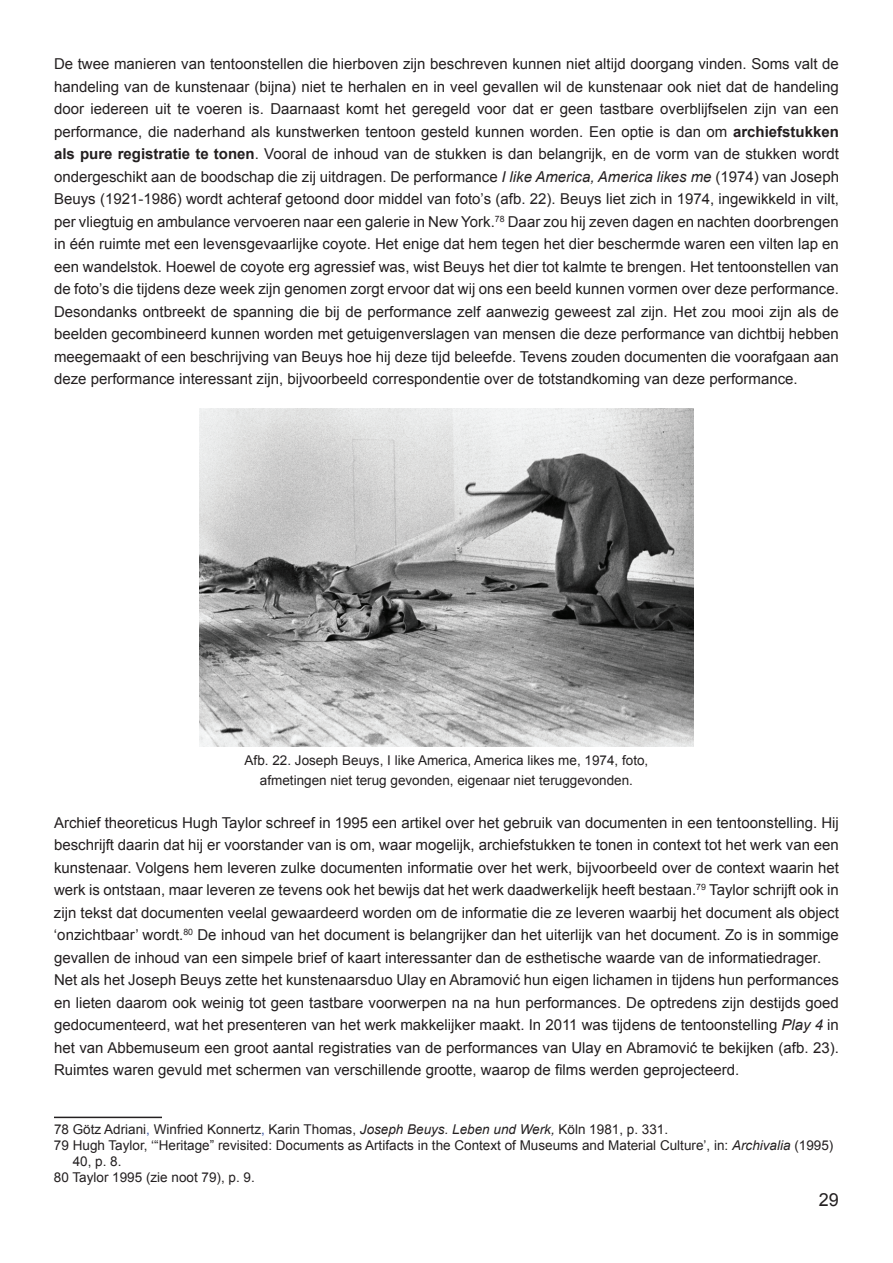
<style>
.page{position:relative;width:893px;height:1263px;background:#fff}
.page>*{position:absolute;margin:0;border:0;box-sizing:border-box;transform-origin:0 0}
.t1{font:18px "Arial";color:#231f20}
.t2{font:15px/22.5px "Arial";color:#231f20;text-align:justify}
.t3{font:13.5px/20.2px "Arial";color:#231f20;text-align:center}
.s1{font-weight:700}
.s2{font-style:italic}
.s3{color:#3853a3}
</style>
<div class="page">
<hr style="left:54px;top:1116px;width:108px;height:2px;background:#231f20">
<img style="left:200px;top:408px;width:493px;height:339px">
<p class="t2" style="left:54px;top:53px;width:786px">De twee manieren van tentoonstellen die hierboven zijn beschreven kunnen niet altijd doorgang vinden. Soms valt de handeling van de kunstenaar (bijna) niet te herhalen en in veel gevallen wil de kunstenaar ook niet dat de handeling door iedereen uit te voeren is. Daarnaast komt het geregeld voor dat er geen tastbare overblijfselen zijn van een performance, die naderhand als kunstwerken tentoon gesteld kunnen worden. Een optie is dan om <span class="s1">archiefstukken als pure registratie te tonen</span>. Vooral de inhoud van de stukken is dan belangrijk, en de vorm van de stukken wordt ondergeschikt aan de boodschap die zij uitdragen. De performance <span class="s2">I like America, America likes me</span> (1974) van Joseph Beuys (1921-1986) wordt achteraf getoond door middel van foto’s (afb. 22). Beuys liet zich in 1974, ingewikkeld in vilt, per vliegtuig en ambulance vervoeren naar een galerie in New York.<sup>78</sup> Daar zou hij zeven dagen en nachten doorbrengen in één ruimte met een levensgevaarlijke coyote. Het enige dat hem tegen het dier beschermde waren een vilten lap en een wandelstok. Hoewel de coyote erg agressief was, wist Beuys het dier tot kalmte te brengen. Het tentoonstellen van de foto’s die tijdens deze week zijn genomen zorgt ervoor dat wij ons een beeld kunnen vormen over deze performance.<br>Desondanks ontbreekt de spanning die bij de performance zelf aanwezig geweest zal zijn. Het zou mooi zijn als de beelden gecombineerd kunnen worden met getuigenverslagen van mensen die deze performance van dichtbij hebben meegemaakt of een beschrijving van Beuys hoe hij deze tijd beleefde. Tevens zouden documenten die voorafgaan aan deze performance interessant zijn, bijvoorbeeld correspondentie over de totstandkoming van deze performance.</p>
<p class="t3" style="left:245px;top:750px;width:405px">Afb. 22. Joseph Beuys, I like America, America likes me, 1974, foto, afmetingen niet terug gevonden, eigenaar niet teruggevonden.</p>
<p class="t2" style="left:54px;top:811px;width:786px;text-align:left">Archief theoreticus Hugh Taylor schreef in 1995 een artikel over het gebruik van documenten in een tentoonstelling. Hij beschrijft daarin dat hij er voorstander van is om, waar mogelijk, archiefstukken te tonen in context tot het werk van een kunstenaar. Volgens hem leveren zulke documenten informatie over het werk, bijvoorbeeld over de context waarin het werk is ontstaan, maar leveren ze tevens ook het bewijs dat het werk daadwerkelijk heeft bestaan.<sup>79</sup> Taylor schrijft ook in zijn tekst dat documenten veelal gewaardeerd worden om de informatie die ze leveren waarbij het document als object ‘onzichtbaar’ wordt.<sup>80</sup> De inhoud van het document is belangrijker dan het uiterlijk van het document. Zo is in sommige gevallen de inhoud van een simpele brief of kaart interessanter dan de esthetische waarde van de informatiedrager.<br>Net als het Joseph Beuys zette het kunstenaarsduo Ulay en Abramović hun eigen lichamen in tijdens hun performances en lieten daarom ook weinig tot geen tastbare voorwerpen na na hun performances. De optredens zijn destijds goed gedocumenteerd, wat het presenteren van het werk makkelijker maakt. In 2011 was tijdens de tentoonstelling <span class="s2">Play 4</span> in het van Abbemuseum een groot aantal registraties van de performances van Ulay en Abramović te bekijken (afb. 23).<br>Ruimtes waren gevuld met schermen van verschillende grootte, waarop de films werden geprojecteerd.</p>
<p class="t3" style="left:54px;top:1119px;width:616px">78 Götz Adriani<span class="s3">,</span> Winfried Konnertz<span class="s3">,</span> Karin Thomas, <span class="s2">Joseph Beuys. Leben und Werk,</span> Köln 1981, p. 331.</p>
<p class="t3" style="left:54px;top:1135px;width:781px">79 Hugh Taylor, ‘“Heritage” revisited: Documents as Artifacts in the Context of Museums and Material Culture’, in: <span class="s2">Archivalia</span> (1995)</p>
<p class="t3" style="left:73px;top:1151px;width:50px">40, p. 8.</p>
<p class="t3" style="left:54px;top:1167px;width:202px">80 Taylor 1995 (zie noot 79), p. 9.</p>
<p class="t1" style="left:819px;top:1188px;width:22px">29</p>
</div>
